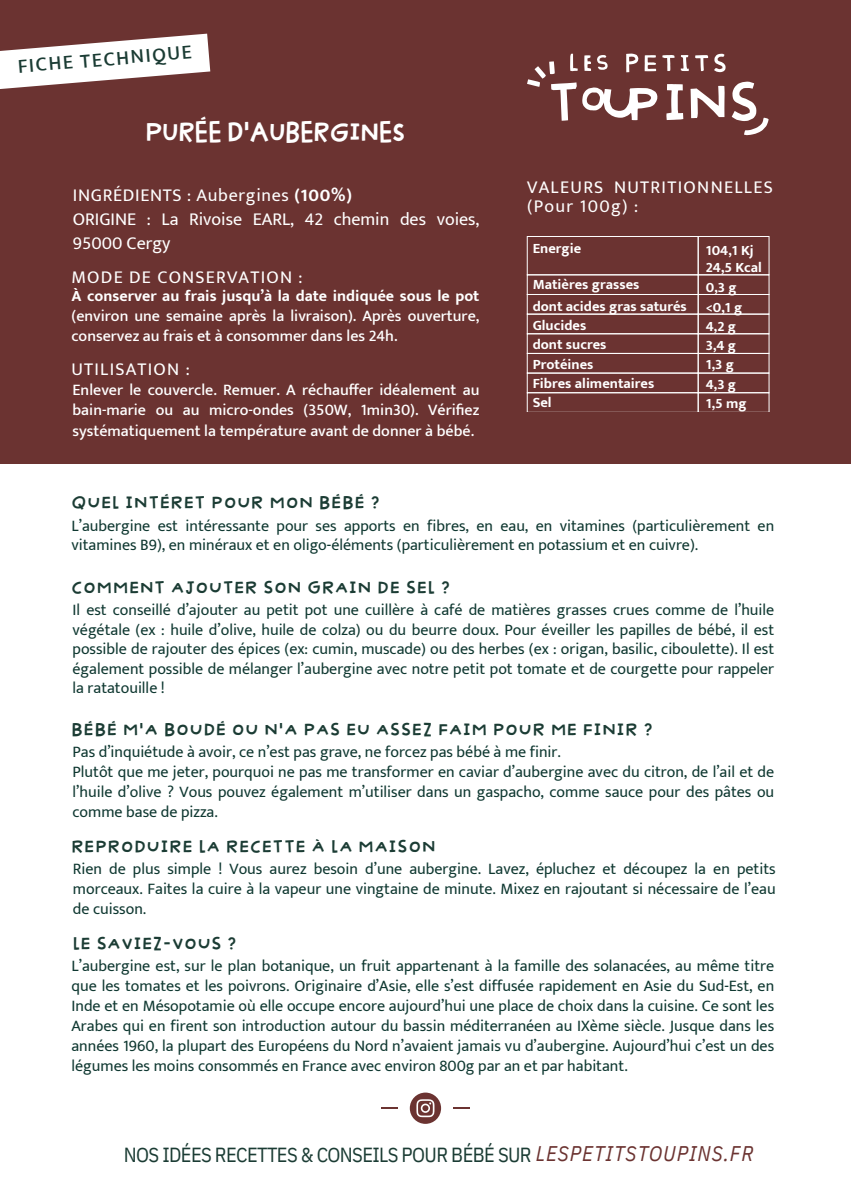
<style>
.page{position:relative;width:851px;height:1190px;background:#fff}
.page>*{position:absolute;margin:0;border:0;box-sizing:border-box;transform-origin:0 0}
.t1{font:34px "Musty Scoot";letter-spacing:-.03em;color:#fff}
.t2{font:22px "Musty Scoot";letter-spacing:.045em;color:#1b3c34}
.t3{font:20.4px "IBM Plex Sans Cond";letter-spacing:-.03em;color:#1b3c34}
.t4{font:500 20px "Mukta";color:#1b3c34}
.t5{font:18px/24px "Mukta";color:#fff}
.t6{font:18px/19.6px "Mukta";letter-spacing:.075em;color:#fff}
.t7{font:18px "Mukta";letter-spacing:.07em;color:#fff}
.t8{font:16px/20px "Mukta";color:#0f3831;text-align:justify}
.t9{font:500 16px/20px "Mukta";color:#fff;text-align:justify}
.t10{font:700 14.4px/19.2px "Mukta";color:#fff}
.s1{font-weight:700}
.s2{font-style:italic;font-size:21.2px;color:#6b3331}
</style>
<div class="page">
<svg style="left:410px;top:1092px;width:31px;height:31px"></svg>
<svg style="left:453px;top:1107px;width:16px;height:1px"></svg>
<svg style="left:381px;top:1107px;width:16px;height:1px"></svg>
<div style="left:0;top:0;width:850px;height:463px;background:#6b3331"></div>
<svg style="left:0;top:34px;width:210px;height:55px"></svg>
<svg style="left:731px;top:81px;width:37px;height:54px"></svg>
<svg style="left:527px;top:54px;width:198px;height:67px"></svg>
<div style="left:527px;top:294px;width:171px;height:20px;border:1px solid #fff"></div>
<div style="left:698px;top:294px;width:71px;height:20px;border:1px solid #fff"></div>
<div style="left:527px;top:314px;width:171px;height:20px;border:1px solid #fff"></div>
<div style="left:698px;top:314px;width:71px;height:20px;border:1px solid #fff"></div>
<div style="left:527px;top:333px;width:171px;height:21px;border:1px solid #fff"></div>
<div style="left:698px;top:333px;width:71px;height:21px;border:1px solid #fff"></div>
<div style="left:527px;top:353px;width:171px;height:20px;border:1px solid #fff"></div>
<div style="left:698px;top:353px;width:71px;height:20px;border:1px solid #fff"></div>
<div style="left:527px;top:373px;width:171px;height:20px;border:1px solid #fff"></div>
<div style="left:698px;top:373px;width:71px;height:20px;border:1px solid #fff"></div>
<div style="left:527px;top:392px;width:171px;height:20px;border:1px solid #fff"></div>
<div style="left:698px;top:392px;width:71px;height:20px;border:1px solid #fff"></div>
<div style="left:527px;top:236px;width:171px;height:39px;border:1px solid #fff"></div>
<div style="left:698px;top:236px;width:71px;height:39px;border:1px solid #fff"></div>
<p class="t4" style="left:17px;top:54px;width:176px;rotate:-5deg">FICHE TECHNIQUE</p>
<h3 class="t1" style="left:145px;top:116px;width:262px">PURÉE D’AUBERGINES</h3>
<h5 class="t5" style="left:73px;top:182px;width:408px">INGRÉDIENTS : Aubergines <span class="s1">(100%)<br></span>ORIGINE : La Rivoise EARL, 42 chemin des voies,<br>95000 Cergy</h5>
<h4 class="t6" style="left:527px;top:177px;width:247px">VALEURS NUTRITIONNELLES (Pour 100g) :</h4>
<h6 class="t10" style="left:532px;top:238px;width:50px">Energie</h6>
<h6 class="t10" style="left:532px;top:273px;width:156px;line-height:21.8px">Matières grasses<br>dont acides gras saturés</h6>
<h6 class="t10" style="left:532px;top:315px;width:123px">Glucides<br>dont sucres<br>Protéines<br>Fibres alimentaires<br>Sel</h6>
<h4 class="t10" style="left:705px;top:241px;width:58px;line-height:16.8px">104,1 Kj<br>24,5 Kcal</h4>
<h4 class="t10" style="left:705px;top:278px;width:42px">0,3 g &lt;0,1 g<br>4,2 g<br>3,4 g<br>1,3 g<br>4,3 g<br>1,5 mg</h4>
<h3 class="t7" style="left:71px;top:266px;width:233px">MODE DE CONSERVATION :</h3>
<h6 class="t9" style="left:71px;top:286px;width:409px"><span class="s1">À conserver au frais jusqu’à la date indiquée sous le pot </span>(environ une semaine après la livraison). Après ouverture, conservez au frais et à consommer dans les 24h.</h6>
<h1 class="t7" style="left:71px;top:358px;width:120px">UTILISATION :</h1>
<h5 class="t9" style="left:72px;top:380px;width:408px">Enlever le couvercle. Remuer. A réchauffer idéalement au bain-marie ou au micro-ondes (350W, 1min30). Vérifiez systématiquement la température avant de donner à bébé.</h5>
<p class="t2" style="left:71px;top:492px;width:310px">QUEL INTÉRET POUR MON BÉBÉ ?</p>
<p class="t8" style="left:71px;top:515px;width:704px">L’aubergine est intéressante pour ses apports en fibres, en eau, en vitamines (particulièrement en vitamines B9), en minéraux et en oligo-éléments (particulièrement en potassium et en cuivre).</p>
<h3 class="t2" style="left:71px;top:577px;width:380px">COMMENT AJOUTER SON GRAIN DE SEL ?</h3>
<h6 class="t8" style="left:72px;top:600px;width:703px">Il est conseillé d’ajouter au petit pot une cuillère à café de matières grasses crues comme de l’huile végétale (ex : huile d’olive, huile de colza) ou du beurre doux. Pour éveiller les papilles de bébé, il est possible de rajouter des épices (ex: cumin, muscade) ou des herbes (ex : origan, basilic, ciboulette). Il est également possible de mélanger l’aubergine avec notre petit pot tomate et de courgette pour rappeler la ratatouille !</h6>
<p class="t2" style="left:71px;top:719px;width:583px">BÉBÉ M’A BOUDÉ OU N’A PAS EU ASSEZ FAIM POUR ME FINIR ?</p>
<h6 class="t8" style="left:72px;top:741px;width:490px">Pas d’inquiétude à avoir, ce n’est pas grave, ne forcez pas bébé à me finir.</h6>
<h3 class="t8" style="left:72px;top:761px;width:703px">Plutôt que me jeter, pourquoi ne pas me transformer en caviar d’aubergine avec du citron, de l’ail et de l’huile d’olive ? Vous pouvez également m’utiliser dans un gaspacho, comme sauce pour des pâtes ou comme base de pizza.</h3>
<p class="t2" style="left:71px;top:836px;width:365px">REPRODUIRE LA RECETTE À LA MAISON</p>
<p class="t8" style="left:73px;top:858px;width:704px">Rien de plus simple ! Vous aurez besoin d’une aubergine. Lavez, épluchez et découpez la en petits morceaux. Faites la cuire à la vapeur une vingtaine de minute. Mixez en rajoutant si nécessaire de l’eau de cuisson.</p>
<h3 class="t2" style="left:73px;top:932px;width:165px">LE SAVIEZ-VOUS ?</h3>
<h3 class="t8" style="left:71px;top:955px;width:704px">L’aubergine est, sur le plan botanique, un fruit appartenant à la famille des solanacées, au même titre que les tomates et les poivrons. Originaire d’Asie, elle s’est diffusée rapidement en Asie du Sud-Est, en Inde et en Mésopotamie où elle occupe encore aujourd’hui une place de choix dans la cuisine. Ce sont les Arabes qui en firent son introduction autour du bassin méditerranéen au IXème siècle. Jusque dans les années 1960, la plupart des Européens du Nord n’avaient jamais vu d’aubergine. Aujourd’hui c’est un des légumes les moins consommés en France avec environ 800g par an et par habitant.</h3>
<p class="t3" style="left:124px;top:1141px;width:631px">NOS IDÉES RECETTES &amp; CONSEILS POUR BÉBÉ SUR <span class="s2">LESPETITSTOUPINS.FR</span></p>
</div>
